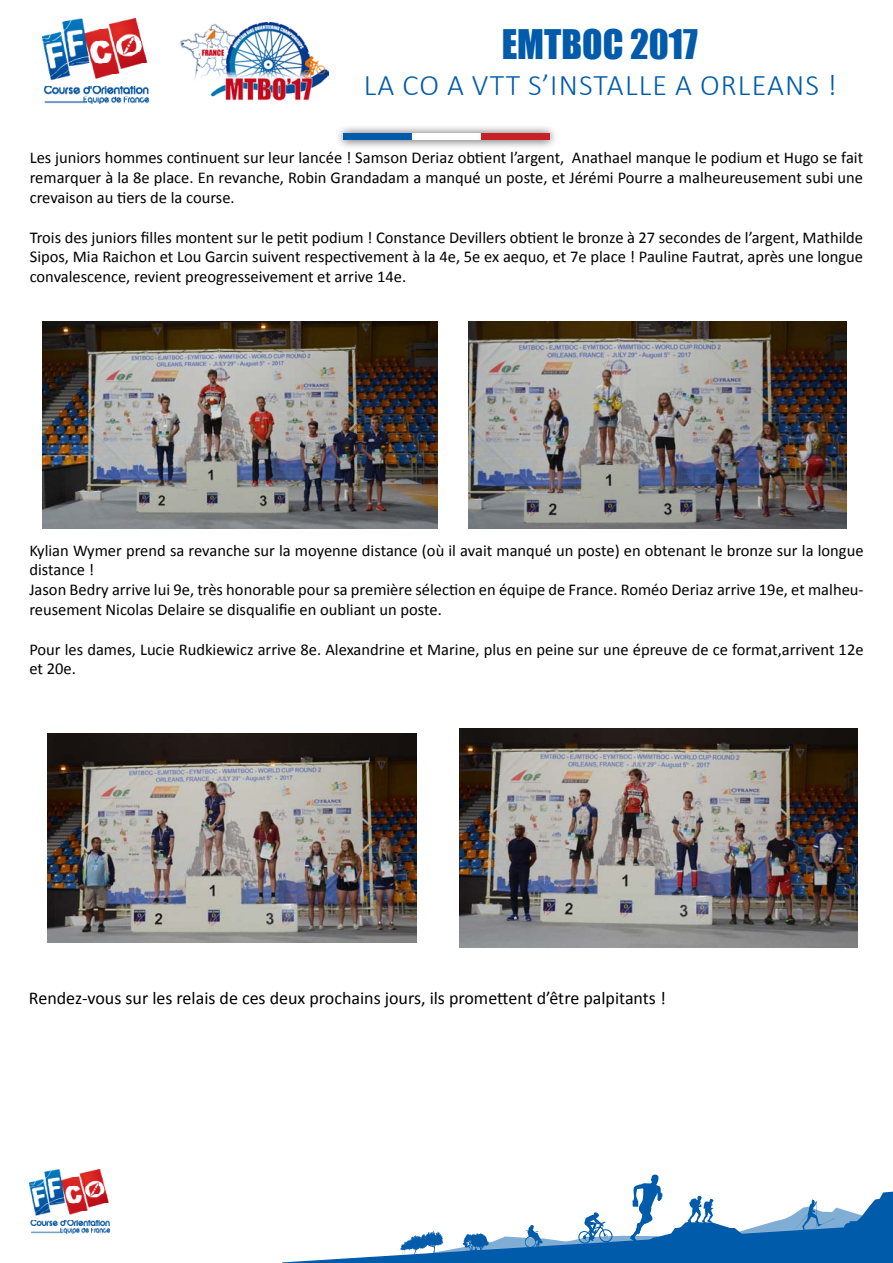
<style>
.page{position:relative;width:893px;height:1263px;background:#fff}
.page>*{position:absolute;margin:0;border:0;box-sizing:border-box;transform-origin:0 0}
.t1{font:37.5px "Impact";color:#005baa}
.t2{font:300 30px "Calibri";letter-spacing:.04em;color:#005baa}
.t3{font:18px "Calibri";color:#000}
.t4{font:16.5px/19.8px "Calibri";color:#000}
</style>
<div class="page">
<img style="left:43px;top:19px;width:105px;height:85px">
<div style="left:334px;top:124px;width:225px;height:26px;background:#000;opacity:.75"></div>
<div style="left:344px;top:134px;width:68px;height:6px;background:#005baa"></div>
<div style="left:412px;top:134px;width:69px;height:6px;background:#fff"></div>
<div style="left:481px;top:134px;width:68px;height:6px;background:#c72127"></div>
<img style="left:30px;top:1169px;width:79px;height:64px">
<svg style="left:282px;top:1174px;width:611px;height:89px"></svg>
<img style="left:180px;top:23px;width:148px;height:78px">
<img style="left:43px;top:322px;width:395px;height:206px">
<img style="left:468px;top:322px;width:378px;height:206px">
<img style="left:48px;top:733px;width:369px;height:209px">
<img style="left:459px;top:728px;width:399px;height:219px">
<h1 class="t1" style="left:502px;top:16px;width:198px">EMTBOC 2017</h1>
<h2 class="t2" style="left:364px;top:67px;width:475px">LA CO A VTT S’INSTALLE A ORLEANS !</h2>
<p class="t4" style="left:30px;top:148px;width:835px;text-align:justify">Les juniors hommes continuent sur leur lancée ! Samson Deriaz obtient l’argent, Anathael manque le podium et Hugo se fait remarquer à la 8e place. En revanche, Robin Grandadam a manqué un poste, et Jérémi Pourre a malheureusement subi une crevaison au tiers de la course.</p>
<p class="t4" style="left:30px;top:227px;width:835px;text-align:justify">Trois des juniors filles montent sur le petit podium ! Constance Devillers obtient le bronze à 27 secondes de l’argent, Mathilde Sipos, Mia Raichon et Lou Garcin suivent respectivement à la 4e, 5e ex aequo, et 7e place ! Pauline Fautrat, après une longue convalescence, revient preogresseivement et arrive 14e.</p>
<p class="t4" style="left:29px;top:540px;width:836px">Kylian Wymer prend sa revanche sur la moyenne distance (où il avait manqué un poste) en obtenant le bronze sur la longue distance !<br>Jason Bedry arrive lui 9e, très honorable pour sa première sélection en équipe de France. Roméo Deriaz arrive 19e, et malheu&shy;reusement Nicolas Delaire se disqualifie en oubliant un poste.</p>
<p class="t4" style="left:29px;top:639px;width:836px">Pour les dames, Lucie Rudkiewicz arrive 8e. Alexandrine et Marine, plus en peine sur une épreuve de ce format,arrivent 12e et 20e.</p>
<p class="t3" style="left:29px;top:987px;width:638px">Rendez-vous sur les relais de ces deux prochains jours, ils promettent d’être palpitants !</p>
</div>
